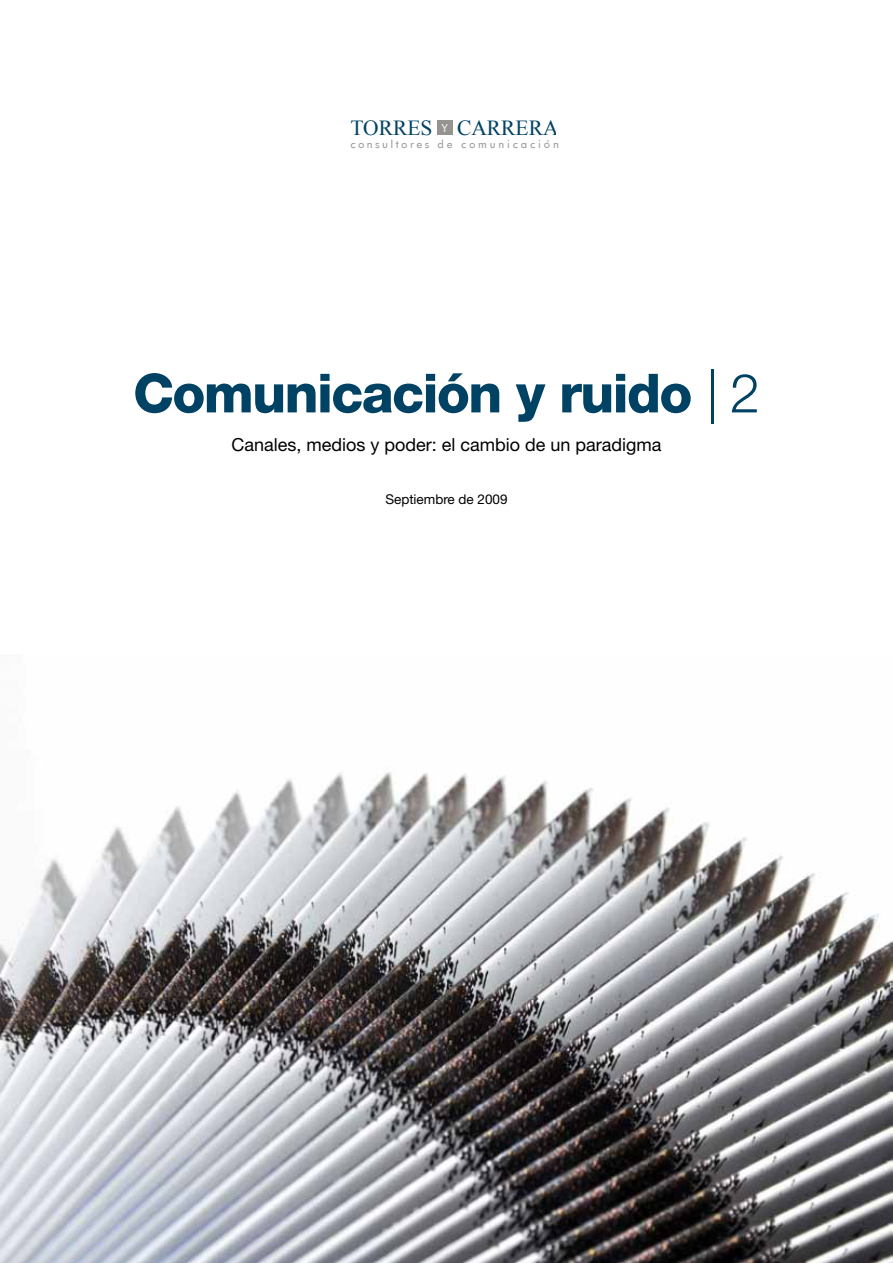
<style>
.page{position:relative;width:893px;height:1263px;background:#fff}
.page>*{position:absolute;margin:0;border:0;box-sizing:border-box;transform-origin:0 0}
.t1{font:800 54px "Helvetica Neue";letter-spacing:-.03em;color:#004264}
.t2{font:21.45px "Times New Roman";color:#004264}
.t3{font:18px "Helvetica Neue";color:#000}
.t4{font:13.5px "Helvetica Neue";color:#000}
.t5{font:10.8px "Futurist";letter-spacing:.235em;color:#959491}
.t6{font:10.8px "Futurist";color:#fff}
.s1{color:#fff}
.s2{font-weight:300}
</style>
<div class="page">
<div style="left:437px;top:121px;width:15px;height:14px;background:#959491"></div>
<img style="left:0;top:772px;width:893px;height:491px">
<p class="t2" style="left:350px;top:113px;width:210px">TORRES <span class="s1">Y</span> CARRERA</p>
<p class="t5" style="left:350px;top:137px;width:210px">consultores de comunicación</p>
<p class="t6" style="left:441px;top:121px;width:8px">Y</p>
<h1 class="t1" style="left:133px;top:361px;width:628px">Comunicación y ruido <span class="s2">| 2</span></h1>
<p class="t3" style="left:231px;top:434px;width:432px">Canales, medios y poder: el cambio de un paradigma</p>
<p class="t4" style="left:385px;top:491px;width:124px">Septiembre de 2009</p>
</div>
